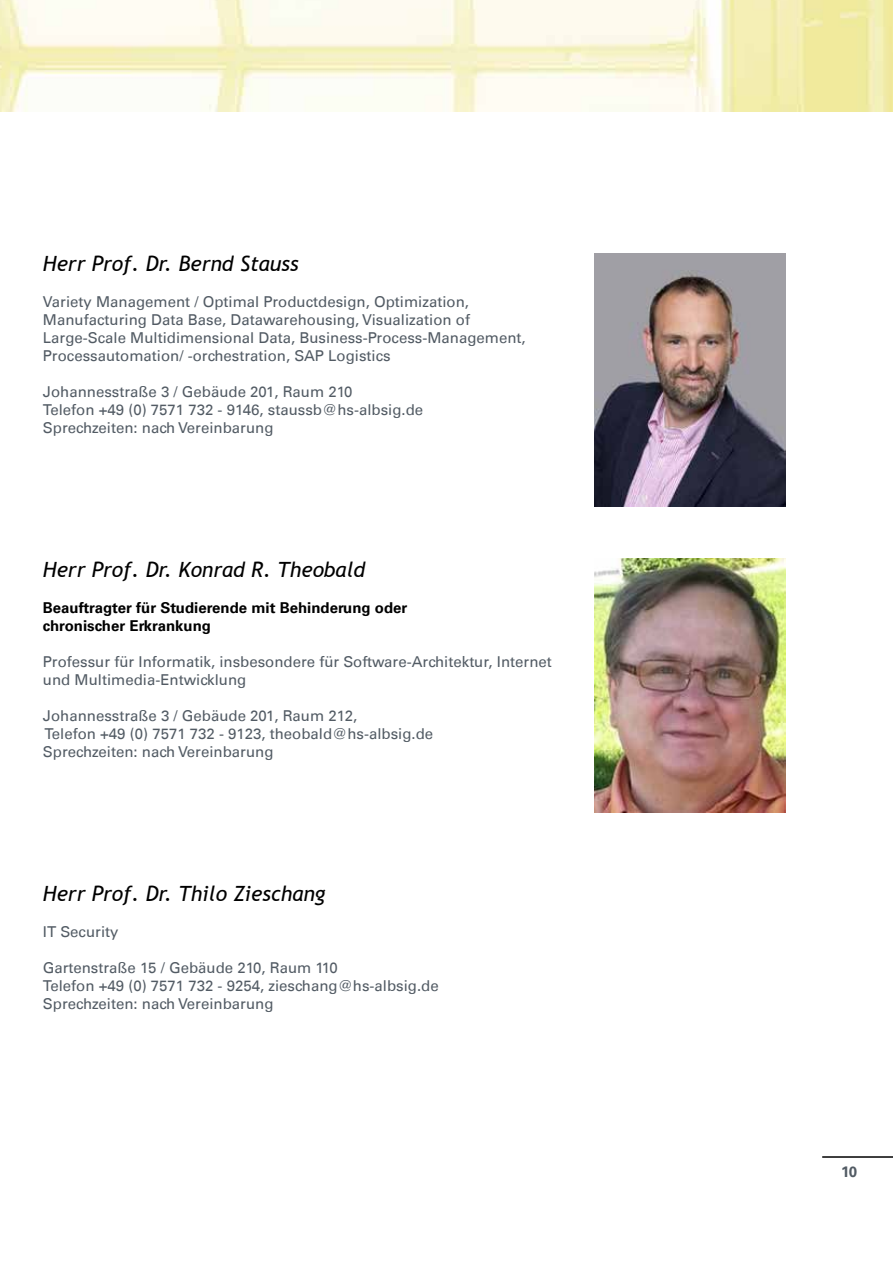
<style>
.page{position:relative;width:893px;height:1263px;background:#fff}
.page>*{position:absolute;margin:0;border:0;box-sizing:border-box;transform-origin:0 0}
.t1{font:italic 21px "Trebuchet MS";color:#000}
.t2{font:15px/18px "Univers LT";color:#525b64}
.t3{font:700 15px/18px "Univers LT";color:#000}
.t4{font:700 15px "Univers LT";color:#525b64}
</style>
<div class="page">
<img style="left:0;top:0;width:893px;height:112px">
<hr style="left:822px;top:1156px;width:71px;height:2px;background:#000">
<img style="left:594px;top:253px;width:192px;height:253px">
<img style="left:594px;top:559px;width:192px;height:253px">
<h1 class="t1" style="left:43px;top:250px;width:257px">Herr Prof. Dr. Bernd Stauss</h1>
<p class="t2" style="left:43px;top:293px;width:484px">Variety Management / Optimal Productdesign, Optimization, Manufacturing Data Base, Datawarehousing, Visualization of Large-Scale Multidimensional Data, Business-Process-Management, Processautomation/ -orchestration, SAP Logistics</p>
<p class="t2" style="left:43px;top:383px;width:382px">Johannesstraße 3 / Gebäude 201, Raum 210<br>Telefon +49 (0) 7571 732 - 9146, staussb@hs-albsig.de<br>Sprechzeiten: nach Vereinbarung</p>
<h1 class="t1" style="left:43px;top:556px;width:324px">Herr Prof. Dr. Konrad R. Theobald</h1>
<p class="t3" style="left:43px;top:599px;width:366px">Beauftragter für Studierende mit Behinderung oder chronischer Erkrankung</p>
<p class="t2" style="left:43px;top:653px;width:510px">Professur für Informatik, insbesondere für Software-Architektur, Internet und Multimedia-Entwicklung</p>
<p class="t2" style="left:43px;top:707px;width:392px">Johannesstraße 3 / Gebäude 201, Raum 212,<br>Telefon +49 (0) 7571 732 - 9123, theobald@hs-albsig.de<br>Sprechzeiten: nach Vereinbarung</p>
<h1 class="t1" style="left:43px;top:880px;width:284px">Herr Prof. Dr. Thilo Zieschang</h1>
<p class="t2" style="left:43px;top:923px;width:77px">IT Security</p>
<p class="t2" style="left:43px;top:959px;width:397px">Gartenstraße 15 / Gebäude 210, Raum 110<br>Telefon +49 (0) 7571 732 - 9254, zieschang@hs-albsig.de<br>Sprechzeiten: nach Vereinbarung</p>
<p class="t4" style="left:841px;top:1163px;width:17px">10</p>
</div>
